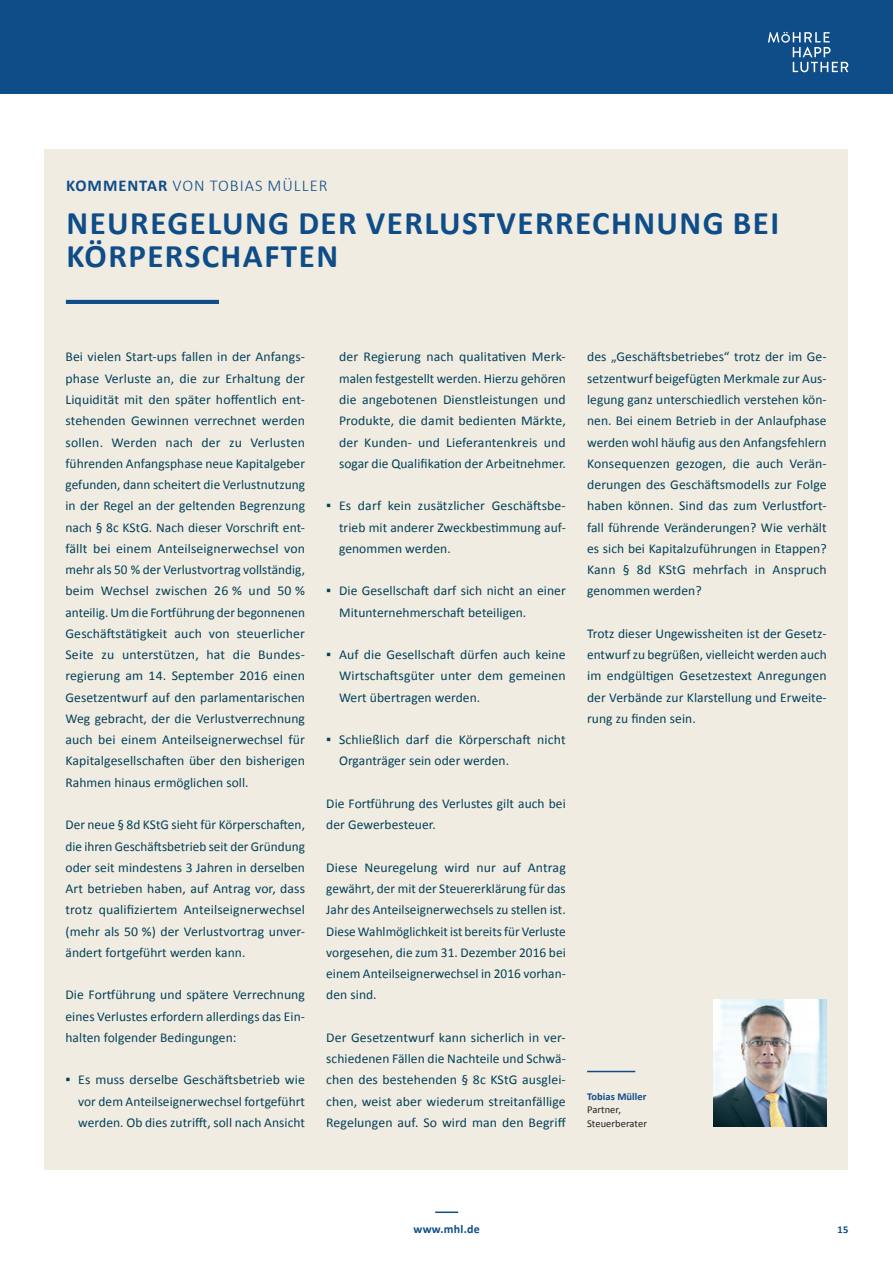
<style>
.page{position:relative;width:893px;height:1263px;background:#fff}
.page>*{position:absolute;margin:0;border:0;box-sizing:border-box;transform-origin:0 0}
.t1{font:700 33px/33px "Calibri";letter-spacing:.045em;color:#0e4d88}
.t2{font:300 16.5px "Calibri";letter-spacing:.06em;color:#0e4d88}
.t3{font:13.5px/21.3px "Calibri";letter-spacing:.005em;color:#034158;text-align:justify}
.t4{font:700 12px "Calibri";letter-spacing:.02em;color:#0e4d88}
.t5{font:10.5px/13.5px "Calibri";letter-spacing:.005em;color:#231f20}
.t6{font:700 10.5px "Calibri";letter-spacing:.005em;color:#0e4d88}
.s1{font-weight:700}
.s2{font-size:14.25px}
</style>
<div class="page">
<div style="left:0;top:0;width:893px;height:94px;background:#0e4d88"></div>
<svg style="left:768px;top:32px;width:80px;height:40px"></svg>
<hr style="left:435px;top:1211px;width:23px;height:2px;background:#0e4d88">
<div style="left:45px;top:149px;width:803px;height:1020px;background:#f1ece2"></div>
<hr style="left:66px;top:300px;width:153px;height:4px;background:#0e4d88">
<hr style="left:587px;top:1071px;width:48px;height:1px;background:#0e4d88">
<img style="left:714px;top:999px;width:113px;height:128px">
<p class="t2" style="left:66px;top:176px;width:263px"><span class="s1">KOMMENTAR</span> VON TOBIAS MÜLLER</p>
<h1 class="t1" style="left:67px;top:206px;width:714px">NEUREGELUNG DER VERLUSTVERRECHNUNG BEI<br>KÖRPERSCHAFTEN</h1>
<p class="t3" style="left:65px;top:346px;width:241px">Bei vielen Start-ups fallen in der Anfangs&shy;phase Verluste an, die zur Erhaltung der Liquidität mit den später hoffentlich ent&shy;stehenden Gewinnen verrechnet werden sollen. Werden nach der zu Verlusten führenden Anfangsphase neue Kapitalgeber gefunden, dann scheitert die Verlustnutzung in der Regel an der geltenden Begrenzung nach § 8c KStG. Nach dieser Vorschrift ent&shy;fällt bei einem Anteilseignerwechsel von mehr als 50 % der Verlustvortrag vollständig, beim Wechsel zwischen 26 % und 50 % anteilig. Um die Fortführung der begonnenen Geschäftstätigkeit auch von steuerlicher Seite zu unterstützen, hat die Bundes&shy;regierung am 14. September 2016 einen Gesetzentwurf auf den parlamentarischen Weg gebracht, der die Verlustverrechnung auch bei einem Anteilseignerwechsel für Kapitalgesellschaften über den bisherigen Rahmen hinaus ermöglichen soll.</p>
<p class="t3" style="left:65px;top:814px;width:241px">Der neue § 8d KStG sieht für Körperschaften, die ihren Geschäftsbetrieb seit der Gründung oder seit mindestens 3 Jahren in derselben Art betrieben haben, auf Antrag vor, dass trotz qualifiziertem Anteilseignerwechsel (mehr als 50 %) der Verlustvortrag unver&shy;ändert fortgeführt werden kann.</p>
<p class="t3" style="left:65px;top:984px;width:241px">Die Fortführung und spätere Verrechnung eines Verlustes erfordern allerdings das Ein&shy;halten folgender Bedingungen:</p>
<p class="t3" style="left:78px;top:1069px;width:228px;text-indent:-13px"><span class="s2">▪</span> Es muss derselbe Geschäftsbetrieb wie vor dem Anteilseignerwechsel fortgeführt werden. Ob dies zutrifft, soll nach Ansicht</p>
<p class="t3" style="left:339px;top:346px;width:228px">der Regierung nach qualitativen Merk&shy;malen festgestellt werden. Hierzu gehören die angebotenen Dienstleistungen und Produkte, die damit bedienten Märkte, der Kunden- und Lieferantenkreis und sogar die Qualifikation der Arbeitnehmer.</p>
<p class="t3" style="left:339px;top:495px;width:228px;text-indent:-13px"><span class="s2">▪</span> Es darf kein zusätzlicher Geschäftsbe&shy;trieb mit anderer Zweckbestimmung auf&shy;genommen werden.</p>
<p class="t3" style="left:339px;top:580px;width:228px;text-indent:-13px"><span class="s2">▪</span> Die Gesellschaft darf sich nicht an einer<br>Mitunternehmerschaft beteiligen.</p>
<p class="t3" style="left:339px;top:644px;width:228px;text-indent:-13px"><span class="s2">▪</span> Auf die Gesellschaft dürfen auch keine Wirtschaftsgüter unter dem gemeinen Wert übertragen werden.</p>
<p class="t3" style="left:339px;top:729px;width:228px;text-indent:-13px"><span class="s2">▪</span> Schließlich darf die Körperschaft nicht<br>Organträger sein oder werden.</p>
<p class="t3" style="left:326px;top:793px;width:241px">Die Fortführung des Verlustes gilt auch bei der Gewerbesteuer.</p>
<p class="t3" style="left:326px;top:857px;width:241px">Diese Neuregelung wird nur auf Antrag gewährt, der mit der Steuererklärung für das Jahr des Anteilseignerwechsels zu stellen ist.<br>Diese Wahlmöglichkeit ist bereits für Verluste vorgesehen, die zum 31. Dezember 2016 bei einem Anteilseignerwechsel in 2016 vorhan&shy;den sind.</p>
<p class="t3" style="left:326px;top:1027px;width:241px">Der Gesetzentwurf kann sicherlich in ver&shy;schiedenen Fällen die Nachteile und Schwä&shy;chen des bestehenden § 8c KStG ausglei&shy;chen, weist aber wiederum streitanfällige Regelungen auf. So wird man den Begriff</p>
<p class="t3" style="left:587px;top:346px;width:241px">des „Geschäftsbetriebes“ trotz der im Ge&shy;setzentwurf beigefügten Merkmale zur Aus&shy;legung ganz unterschiedlich verstehen kön&shy;nen. Bei einem Betrieb in der Anlaufphase werden wohl häufig aus den Anfangsfehlern Konsequenzen gezogen, die auch Verän&shy;derungen des Geschäftsmodells zur Folge haben können. Sind das zum Verlustfort&shy;fall führende Veränderungen? Wie verhält es sich bei Kapitalzuführungen in Etappen?<br>Kann § 8d KStG mehrfach in Anspruch genommen werden?</p>
<p class="t3" style="left:587px;top:623px;width:241px">Trotz dieser Ungewissheiten ist der Gesetz&shy;entwurf zu begrüßen, vielleicht werden auch im endgültigen Gesetzestext Anregungen der Verbände zur Klarstellung und Erweite&shy;rung zu finden sein.</p>
<p class="t6" style="left:587px;top:1090px;width:61px">Tobias Müller</p>
<p class="t5" style="left:587px;top:1103px;width:61px">Partner,<br>Steuerberater</p>
<p class="t4" style="left:413px;top:1221px;width:68px">www.mhl.de</p>
<p class="t6" style="left:837px;top:1223px;width:12px">15</p>
</div>
